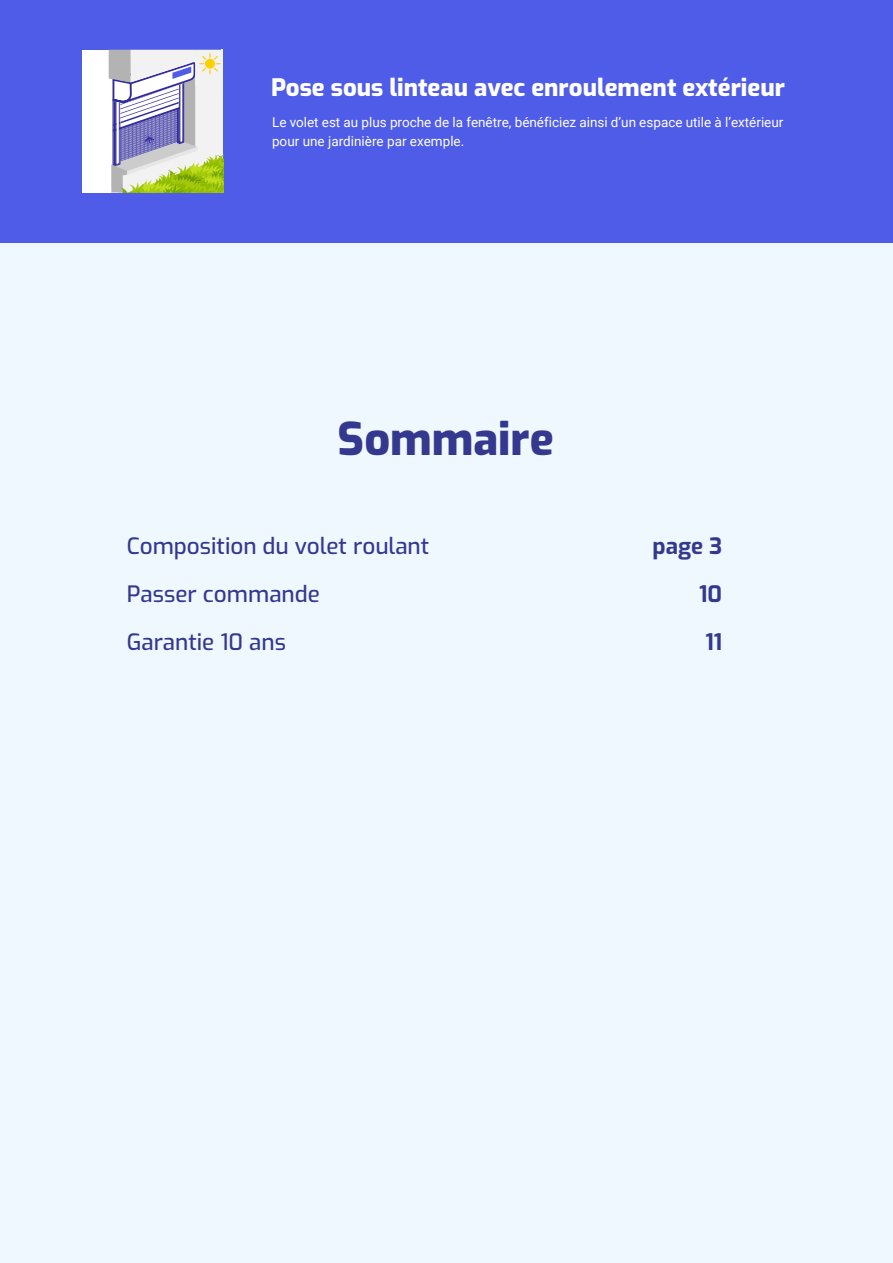
<style>
.page{position:relative;width:893px;height:1263px;background:#eef8fe}
.page>*{position:absolute;margin:0;border:0;box-sizing:border-box;transform-origin:0 0}
.t1{font:800 45px "Exo";color:#34388e}
.t2{font:800 24px "Exo";color:#fff}
.t3{font:500 22.5px/48px "Exo";color:#34388e}
.t4{font:700 22.5px/48px "Exo";color:#34388e;text-align:justify}
.t5{font:13.5px/19.5px "Roboto";color:#fff}
</style>
<div class="page">
<div style="left:0;top:0;width:893px;height:242px;background:#4f5ce8"></div>
<div style="left:82px;top:50px;width:141px;height:143px;background:#fff"></div>
<svg style="left:109px;top:50px;width:114px;height:143px"></svg>
<h2 class="t2" style="left:271px;top:69px;width:515px">Pose sous linteau avec enroulement extérieur</h2>
<p class="t5" style="left:272px;top:112px;width:513px">Le volet est au plus proche de la fenêtre, bénéficiez ainsi d’un espace utile à l’extérieur pour une jardinière par exemple.</p>
<h1 class="t1" style="left:338px;top:405px;width:218px">Sommaire</h1>
<h3 class="t3" style="left:127px;top:521px;width:304px">Composition du volet roulant<br>Passer commande<br>Garantie 10 ans</h3>
<h3 class="t4" style="left:699px;top:520px;width:24px;text-indent:-47px">page 3<br>10<br>11</h3>
</div>
